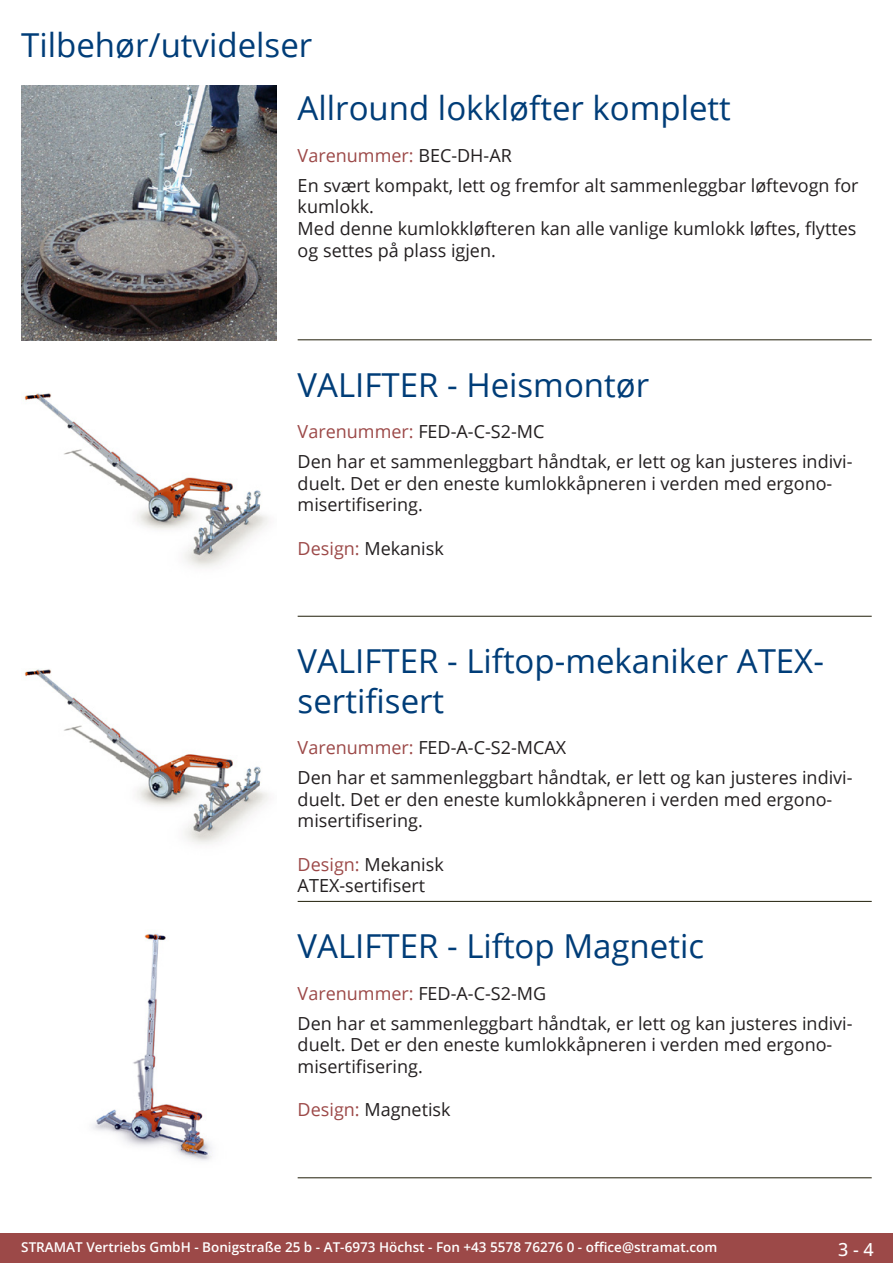
<style>
.page{position:relative;width:893px;height:1263px;background:#fff}
.page>*{position:absolute;margin:0;border:0;box-sizing:border-box;transform-origin:0 0}
.Produkttitel{font:33px/39.6px "Open Sans";color:#003d78}
.RastTitel{font:33px "Open Sans";color:#003d78}
.Beschreibung_Text{font:18px/21.6px "Open Sans";color:#231f20}
.TechDaten_Überschrif{font:18px "Open Sans";color:#231f20}
.TechDaten_Überschrif-2{font:18px "Open Sans";color:#9c4948}
.t1{font:500 18px "Open Sans";color:#fff}
.t2{font:600 13.5px "Open Sans";color:#fff}
.s1{color:#231f20}
.s2{color:#9c4948}
</style>
<div class="page">
<div style="left:0;top:1233px;width:893px;height:30px;background:#9c4948"></div>
<hr style="left:298px;top:340px;width:574px;height:1px;background:#201d08">
<hr style="left:298px;top:616px;width:574px;height:1px;background:#201d08">
<hr style="left:298px;top:901px;width:574px;height:1px;background:#201d08">
<hr style="left:298px;top:1177px;width:574px;height:1px;background:#201d08">
<img style="left:21px;top:85px;width:255px;height:255px">
<img style="left:24px;top:393px;width:245px;height:174px">
<img style="left:24px;top:669px;width:245px;height:175px">
<img style="left:92px;top:933px;width:121px;height:228px">
<p class="RastTitel" style="left:21px;top:22px;width:293px">Tilbehør/utvidelser</p>
<p class="Produkttitel" style="left:298px;top:88px;width:435px">Allround lokkløfter komplett</p>
<p class="TechDaten_Überschrif-2" style="left:298px;top:143px;width:216px">Varenummer: <span class="s1">BEC-DH-AR</span></p>
<p class="Beschreibung_Text" style="left:298px;top:174px;width:562px">En svært kompakt, lett og fremfor alt sammenleggbar løftevogn for kumlokk.<br>Med denne kumlokkløfteren kan alle vanlige kumlokk løftes, flyttes og settes på plass igjen.</p>
<p class="Produkttitel" style="left:298px;top:364px;width:353px">VALIFTER - Heismontør</p>
<p class="TechDaten_Überschrif" style="left:298px;top:420px;width:248px"><span class="s2">Varenummer:</span> FED-A-C-S2-MC</p>
<p class="Beschreibung_Text" style="left:298px;top:450px;width:555px">Den har et sammenleggbart håndtak, er lett og kan justeres indivi&shy;duelt. Det er den eneste kumlokkåpneren i verden med ergono&shy;misertifisering.</p>
<p class="Beschreibung_Text" style="left:298px;top:537px;width:148px"><span class="s2">Design:</span> Mekanisk</p>
<p class="Produkttitel" style="left:298px;top:640px;width:528px">VALIFTER - Liftop-mekaniker ATEX&shy;sertifisert</p>
<p class="TechDaten_Überschrif" style="left:298px;top:735px;width:270px"><span class="s2">Varenummer:</span> FED-A-C-S2-MCAX</p>
<p class="Beschreibung_Text" style="left:298px;top:766px;width:555px">Den har et sammenleggbart håndtak, er lett og kan justeres indivi&shy;duelt. Det er den eneste kumlokkåpneren i verden med ergono&shy;misertifisering.</p>
<p class="Beschreibung_Text" style="left:298px;top:853px;width:148px"><span class="s2">Design:</span> Mekanisk<br>ATEX-sertifisert</p>
<p class="Produkttitel" style="left:298px;top:926px;width:408px">VALIFTER - Liftop Magnetic</p>
<p class="TechDaten_Überschrif" style="left:298px;top:981px;width:250px"><span class="s2">Varenummer:</span> FED-A-C-S2-MG</p>
<p class="Beschreibung_Text" style="left:298px;top:1012px;width:555px">Den har et sammenleggbart håndtak, er lett og kan justeres indivi&shy;duelt. Det er den eneste kumlokkåpneren i verden med ergono&shy;misertifisering.</p>
<p class="Beschreibung_Text" style="left:298px;top:1098px;width:154px"><span class="s2">Design:</span> Magnetisk</p>
<p class="t2" style="left:21px;top:1238px;width:698px">STRAMAT Vertriebs GmbH - Bonigstraße 25 b - AT-6973 Höchst - Fon +43 5578 76276 0 - office@stramat.com</p>
<p class="t1" style="left:838px;top:1237px;width:37px">3 - 4</p>
</div>
